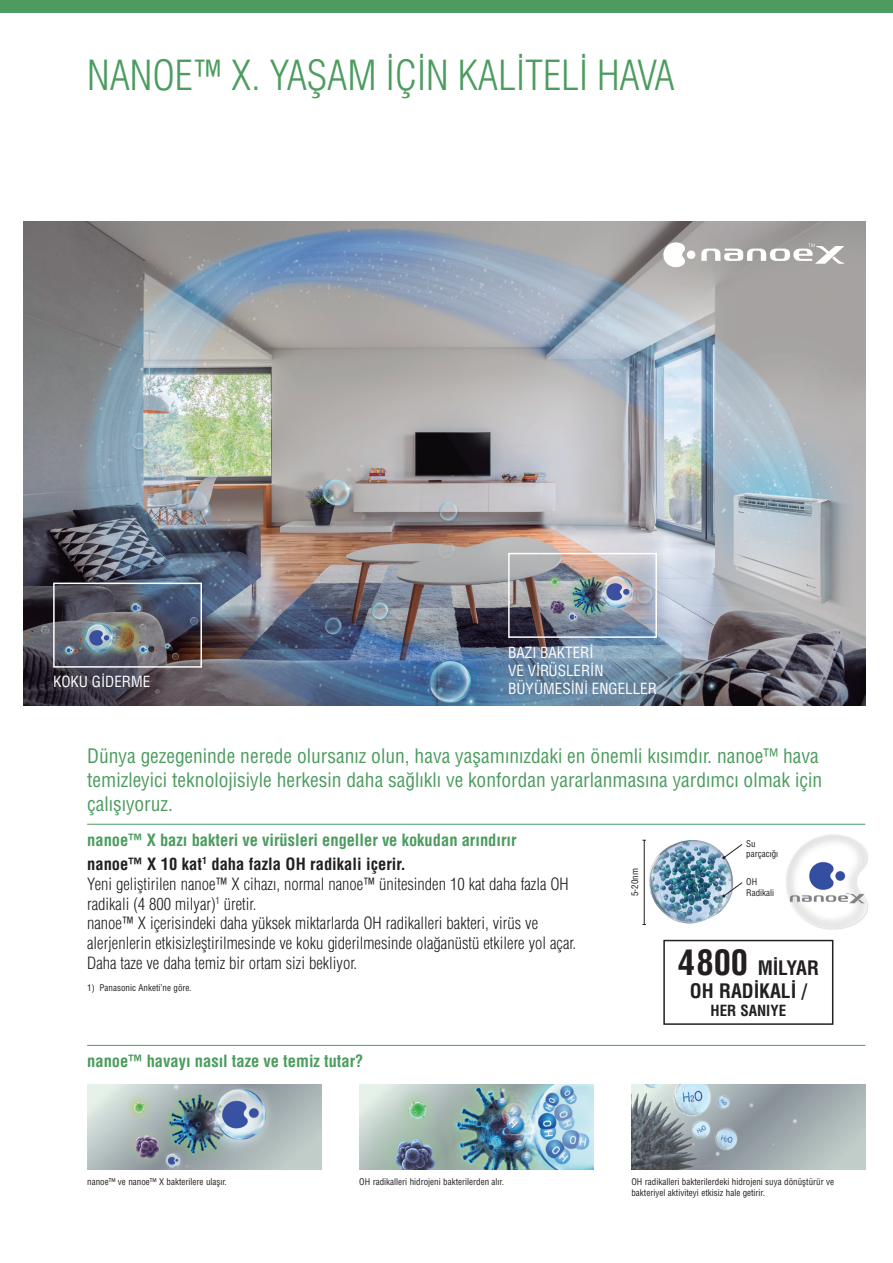
<style>
.page{position:relative;width:893px;height:1263px;background:#fff}
.page>*{position:absolute;margin:0;border:0;box-sizing:border-box;transform-origin:0 0}
.t1{font:40.5px "Helvetica Condensed Light Tr";color:#4c9c5f}
.t2{font:19.5px/24px "Helvetica Cond Normal Tr";color:#4c9c5f}
.t3{font:19.5px/23.4px "Helvetica Cond Bold Tr";color:#231f20;text-align:center}
.t4{font:16.5px/19.8px "Helvetica Condensed Light Tr";color:#231f20}
.t5{font:16.5px/24px "Helvetica Cond Bold Tr";color:#4c9c5f}
.t6{font:15px/18px "Helvetica Cond Normal Tr";color:#fff}
.t7{font:15px "Helvetica Cond Bold Tr";color:#231f20}
.t8{font:9px/10.8px "Helvetica Cond Normal Tr";color:#231f20}
.s1{color:#231f20}
.s2{font-size:34.5px}
</style>
<div class="page">
<img style="left:23px;top:221px;width:842px;height:485px">
<div style="left:53px;top:583px;width:149px;height:85px;border:2px solid #fff"></div>
<div style="left:508px;top:553px;width:149px;height:85px;border:2px solid #fff"></div>
<div style="left:687px;top:250px;width:8px;height:9px;background:#fff;border-radius:50%"></div>
<svg style="left:663px;top:242px;width:22px;height:25px"></svg>
<svg style="left:701px;top:244px;width:143px;height:20px"></svg>
<hr style="left:87px;top:824px;width:778px;height:1px;background:#4c9c5f">
<hr style="left:87px;top:1045px;width:778px;height:1px;background:#4c9c5f">
<img style="left:786px;top:834px;width:82px;height:96px">
<div style="left:663px;top:940px;width:170px;height:85px;border:2px solid #231f20"></div>
<img style="left:649px;top:840px;width:85px;height:84px">
<svg style="left:722px;top:843px;width:21px;height:16px"></svg>
<svg style="left:722px;top:882px;width:21px;height:15px"></svg>
<hr style="left:644px;top:840px;width:1px;height:84px;background:#231f20">
<img style="left:87px;top:1084px;width:234px;height:85px">
<img style="left:359px;top:1084px;width:234px;height:85px">
<img style="left:631px;top:1084px;width:234px;height:85px">
<div style="left:0;top:0;width:893px;height:13px;background:#4c9c5f"></div>
<h1 class="t1" style="left:87px;top:52px;width:589px">NANOE™ X. YAŞAM I ÇI N KALITELI HAVA</h1>
<p class="t6" style="left:53px;top:673px;width:99px">KOKU GIDERME</p>
<p class="t6" style="left:508px;top:643px;width:150px">BAZI BAKTERI<br>VE VIRÜSLERIN<br>BÜYÜMESINI ENGELLER</p>
<p class="t2" style="left:87px;top:744px;width:736px">Dünya gezegeninde nerede olursanız olun, hava yaşamınızdaki en önemli kısımdır. nanoe™ hava temizleyici teknolojisiyle herkesin daha sağlıklı ve konfordan yararlanmasına yardımcı olmak için çalışıyoruz.</p>
<p class="t5" style="left:87px;top:828px;width:431px">nanoe™ X bazı bakteri ve virüsleri engeller ve kokudan arındırır <span class="s1">nanoe™ X 10 kat</span><sup>1</sup> <span class="s1">daha fazla OH radikali içerir.</span></p>
<p class="t4" style="left:87px;top:874px;width:490px">Yeni geliştirilen nanoe™ X cihazı, normal nanoe™ ünitesinden 10 kat daha fazla OH radikali (4 800 milyar)<sup>1</sup> üretir.<br>nanoe™ X içerisindeki daha yüksek miktarlarda OH radikalleri bakteri, virüs ve alerjenlerin etkisizleştirilmesinde ve koku giderilmesinde olağanüstü etkilere yol açar.<br>Daha taze ve daha temiz bir ortam sizi bekliyor.</p>
<p class="t8" style="left:87px;top:982px;width:106px">1) Panasonic Anketi’ne göre.</p>
<p class="t8" style="left:746px;top:838px;width:33px">Su parçacığı</p>
<p class="t8" style="left:629px;top:896px;width:29px;rotate:-90deg">5-20nm</p>
<p class="t8" style="left:746px;top:876px;width:29px">OH<br>Radikali</p>
<p class="t3" style="left:678px;top:956px;width:143px"><span class="s2">4800</span> MİLYAR<br>OH RADİKALİ /</p>
<p class="t7" style="left:710px;top:1001px;width:77px">HER SANIYE</p>
<p class="t5" style="left:87px;top:1049px;width:278px">nanoe™ havayı nasıl taze ve temiz tutar?</p>
<p class="t8" style="left:87px;top:1176px;width:141px">nanoe™ ve nanoe™ X bakterilere ulaşır.</p>
<p class="t8" style="left:359px;top:1176px;width:146px">OH radikalleri hidrojeni bakterilerden alır.</p>
<p class="t8" style="left:631px;top:1176px;width:204px">OH radikalleri bakterilerdeki hidrojeni suya dönüştürür ve bakteriyel aktiviteyi etkisiz hale getirir.</p>
</div>
